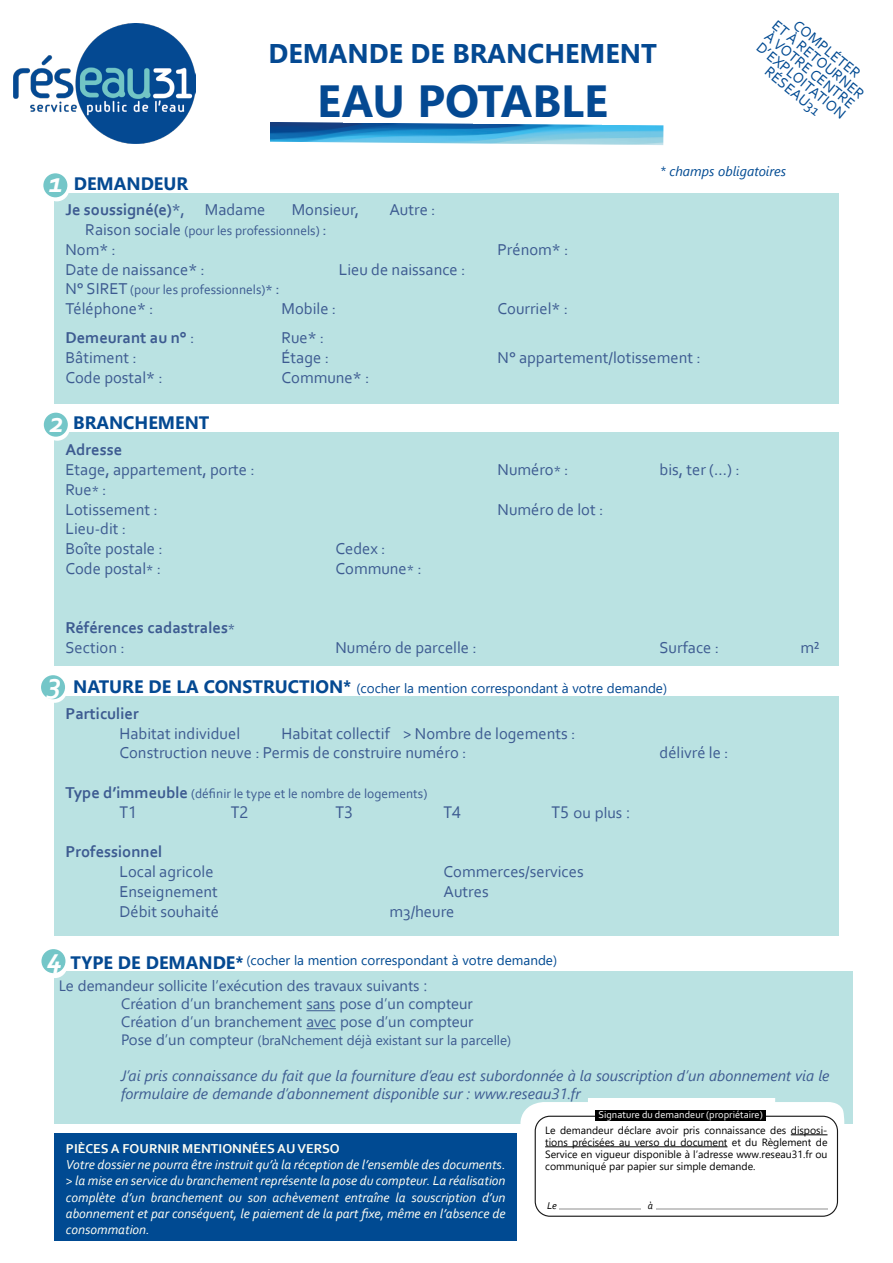
<style>
.page{position:relative;width:893px;height:1263px;background:#fff}
.page>*{position:absolute;margin:0;border:0;box-sizing:border-box;transform-origin:0 0}
.t1{font:700 45px "Segoe UI";color:#044992}
.t2{font:italic 700 29.25px "Corbel";color:#fff}
.t3{font:700 27px "Segoe UI";color:#044992}
.t4{font:700 18px "Segoe UI";color:#044992}
.t5{font:16.5px/19.8px "Corbel";color:#3d5b91}
.t6{font:700 16.5px/19.8px "Corbel";color:#3d5b91}
.t7{font:16.5px "Segoe UI";color:#3d5b91}
.t8{font:italic 15px/18px "Segoe UI";color:#3d5b91}
.t9{font:15px/18px "Segoe UI";color:#3d5b91}
.t10{font:15px/27px "Corbel";color:#004a92;text-align:center}
.t11{font:italic 13.5px/16.2px "Corbel";color:#fffef3;text-align:justify}
.t12{font:13.5px "Corbel";color:#3d5b91}
.t13{font:13.5px "Segoe UI";color:#044992}
.t14{font:13.5px "Segoe UI";color:#3d5b91}
.t15{font:13.5px "Segoe UI";color:#004a92}
.t16{font:700 13.5px "Corbel";color:#fffef3}
.t17{font:italic 13.5px "Segoe UI";color:#004a92}
.t18{font:10.5px/12px "Segoe UI";color:#000;text-align:justify}
.t19{font:10.35px "Corbel";color:#fff}
.t20{font:italic 10.35px "Corbel";color:#000}
.s1{font-weight:400}
.s2{font-size:16.5px}
.s3{font-size:13.5px}
.s4{font-weight:400;font-size:13.5px}
.s5{font-weight:700;font-size:18px}
.s6{font-weight:700;font-size:16.5px}
.s7{font-family:"Corbel";font-style:italic;font-size:29.25px;color:#fff}
.s8{font-size:15px}
</style>
<div class="page">
<div style="left:54px;top:1133px;width:463px;height:107px;background:#004a92"></div>
<div style="left:54px;top:194px;width:785px;height:210px;background:#bae2e2"></div>
<div style="left:54px;top:432px;width:785px;height:234px;background:#bae2e2"></div>
<div style="left:54px;top:696px;width:785px;height:239px;background:#bae2e2"></div>
<div style="left:55px;top:971px;width:798px;height:152px;background:#bae2e2"></div>
<div style="left:45px;top:416px;width:25px;height:25px;background:#fff;border-radius:50%"></div>
<div style="left:44px;top:413px;width:24px;height:24px;background:#74c6c8;border-radius:50%"></div>
<svg style="left:44px;top:177px;width:25px;height:24px"></svg>
<div style="left:43px;top:173px;width:24px;height:24px;background:#74c6c8;border-radius:50%"></div>
<svg style="left:306px;top:1010px;width:29px;height:1px"></svg>
<hr style="left:306px;top:1028px;width:30px;height:1px;background:#3d5b91">
<svg style="left:42px;top:678px;width:25px;height:25px"></svg>
<div style="left:41px;top:675px;width:24px;height:24px;background:#74c6c8;border-radius:50%"></div>
<svg style="left:43px;top:953px;width:24px;height:25px"></svg>
<div style="left:41px;top:949px;width:24px;height:24px;background:#74c6c8;border-radius:50%"></div>
<svg style="left:520px;top:1098px;width:327px;height:119px"></svg>
<hr style="left:656px;top:1208px;width:171px;height:2px;background:#c6c6c6">
<hr style="left:559px;top:1208px;width:82px;height:1px;background:#c6c6c6">
<div style="left:595px;top:1110px;width:171px;height:10px;background:#000"></div>
<hr style="left:791px;top:1134px;width:36px;height:1px;background:#000">
<hr style="left:545px;top:1146px;width:182px;height:1px;background:#000">
<img style="left:14px;top:23px;width:181px;height:120px">
<img style="left:270px;top:122px;width:393px;height:23px">
<h3 class="t3" style="left:268px;top:27px;width:390px">DEMANDE DE BRANCHEMENT</h3>
<h1 class="t1" style="left:317px;top:58px;width:293px">EAU POTABLE</h1>
<p class="t10" style="left:793px;top:3px;width:113px;rotate:40deg">COMPLÉTER<br>À VOTRE CENTRE</p>
<p class="t10" style="left:784px;top:12px;width:116px;rotate:40deg">ET À RETOURNER</p>
<p class="t10" style="left:764px;top:39px;width:112px;line-height:13.5px;rotate:40deg">D’EXPLOITATION<br>RÉSEAU31</p>
<p class="t17" style="left:660px;top:159px;width:127px">* champs obligatoires</p>
<p class="t4" style="left:74px;top:167px;width:116px">DEMANDEUR</p>
<p class="t6" style="left:65px;top:199px;width:201px">Je soussigné(e)<span class="s1">*, Madame</span></p>
<p class="t5" style="left:292px;top:199px;width:69px">Monsieur,</p>
<p class="t5" style="left:389px;top:199px;width:48px">Autre :</p>
<p class="t12" style="left:85px;top:222px;width:243px"><span class="s2">Raison sociale</span> (pour les professionnels) <span class="s2">:</span></p>
<p class="t5" style="left:65px;top:239px;width:52px">Nom* :</p>
<p class="t5" style="left:497px;top:239px;width:72px">Prénom* :</p>
<p class="t5" style="left:65px;top:259px;width:141px">Date de naissance* :</p>
<p class="t5" style="left:339px;top:259px;width:128px">Lieu de naissance :</p>
<p class="t12" style="left:65px;top:282px;width:216px"><span class="s2">N° SIRET</span> (pour les professionnels)* <span class="s2">:</span></p>
<p class="t5" style="left:65px;top:298px;width:90px">Téléphone* :</p>
<p class="t5" style="left:281px;top:298px;width:56px">Mobile :</p>
<p class="t5" style="left:497px;top:298px;width:72px">Courriel* :</p>
<p class="t6" style="left:65px;top:327px;width:130px">Demeurant au n° <span class="s1">:</span></p>
<p class="t5" style="left:281px;top:327px;width:44px">Rue* :</p>
<p class="t5" style="left:65px;top:347px;width:73px">Bâtiment :</p>
<p class="t5" style="left:281px;top:347px;width:49px">Étage :</p>
<p class="t5" style="left:497px;top:347px;width:205px">N° appartement/lotissement :</p>
<p class="t5" style="left:65px;top:367px;width:99px">Code postal* :</p>
<p class="t5" style="left:281px;top:367px;width:89px">Commune* :</p>
<h2 class="t2" style="left:49px;top:165px;width:16px">1</h2>
<h2 class="t2" style="left:49px;top:404px;width:16px">2</h2>
<p class="t4" style="left:73px;top:406px;width:138px">BRANCHEMENT</p>
<p class="t6" style="left:65px;top:439px;width:58px">Adresse</p>
<p class="t5" style="left:65px;top:459px;width:191px">Etage, appartement, porte :</p>
<p class="t5" style="left:497px;top:459px;width:73px">Numéro<span class="s3">*</span> :</p>
<p class="t5" style="left:659px;top:459px;width:82px">bis, ter (...) :</p>
<p class="t5" style="left:65px;top:479px;width:94px">Rue<span class="s3">*</span> :<br>Lotissement :</p>
<p class="t5" style="left:497px;top:499px;width:107px">Numéro de lot :</p>
<p class="t5" style="left:65px;top:518px;width:99px">Lieu-dit :<br>Boîte postale :</p>
<p class="t5" style="left:335px;top:538px;width:52px">Cedex :</p>
<p class="t5" style="left:65px;top:558px;width:97px">Code postal<span class="s3">*</span> :</p>
<p class="t5" style="left:335px;top:558px;width:88px">Commune<span class="s3">*</span> :</p>
<p class="t6" style="left:65px;top:617px;width:171px">Références cadastrales<span class="s4">*<br></span><span class="s1">Section :</span></p>
<p class="t5" style="left:335px;top:637px;width:143px">Numéro de parcelle :</p>
<p class="t5" style="left:659px;top:637px;width:61px">Surface :</p>
<p class="t5" style="left:800px;top:637px;width:20px">m²</p>
<h2 class="t2" style="left:48px;top:665px;width:15px">3</h2>
<p class="t13" style="left:73px;top:675px;width:595px"><span class="s5">NATURE DE LA CONSTRUCTION*</span> (cocher la mention correspondant à votre demande)</p>
<p class="t6" style="left:65px;top:703px;width:75px">Particulier</p>
<p class="t5" style="left:119px;top:723px;width:122px">Habitat individuel</p>
<p class="t5" style="left:119px;top:723px;width:457px;text-indent:162px">Habitat collectif &gt; Nombre de logements :<br>Construction neuve : Permis de construire numéro :</p>
<p class="t12" style="left:65px;top:785px;width:363px"><span class="s6">Type d’immeuble</span> (définir le type et le nombre de logements)</p>
<p class="t7" style="left:119px;top:796px;width:19px">T1</p>
<p class="t7" style="left:231px;top:796px;width:19px">T2</p>
<p class="t7" style="left:335px;top:796px;width:19px">T3</p>
<p class="t7" style="left:443px;top:796px;width:19px">T4</p>
<p class="t9" style="left:551px;top:802px;width:80px"><span class="s2">T5</span> ou plus :</p>
<p class="t6" style="left:65px;top:841px;width:98px">Professionnel</p>
<p class="t5" style="left:119px;top:861px;width:96px">Local agricole</p>
<p class="t5" style="left:443px;top:861px;width:142px">Commerces/services</p>
<p class="t5" style="left:119px;top:881px;width:100px">Enseignement</p>
<p class="t5" style="left:443px;top:881px;width:47px">Autres</p>
<p class="t5" style="left:119px;top:901px;width:101px">Débit souhaité</p>
<p class="t5" style="left:389px;top:901px;width:66px">m3/heure</p>
<p class="t4" style="left:47px;top:945px;width:199px"><span class="s7">4</span> TYPE DE DEMANDE*</p>
<p class="t15" style="left:246px;top:947px;width:312px">(cocher la mention correspondant à votre demande)</p>
<p class="t5" style="left:659px;top:742px;width:71px">délivré le :</p>
<p class="t9" style="left:121px;top:976px;width:354px;text-indent:-62px">Le demandeur sollicite l’exécution des travaux suivants :<br>Création d’un branchement sans pose d’un compteur<br>Création d’un branchement avec pose d’un compteur</p>
<p class="t14" style="left:121px;top:1028px;width:392px"><span class="s8">Pose d’un compteur</span> (braNchement déjà existant sur la parcelle)</p>
<p class="t8" style="left:121px;top:1065px;width:710px">J’ai pris connaissance du fait que la fourniture d’eau est subordonnée à la souscription d’un abonnement via le formulaire de demande d’abonnement disponible sur : www.reseau31.fr</p>
<p class="t16" style="left:66px;top:1140px;width:275px">PIÈCES A FOURNIR MENTIONNÉES AU VERSO</p>
<p class="t11" style="left:66px;top:1156px;width:441px">Votre dossier ne pourra être instruit qu’à la réception de l’ensemble des documents. &gt; la mise en service du branchement représente la pose du compteur. La réalisation complète d’un branchement ou son achèvement entraîne la souscription d’un abonnement et par conséquent, le paiement de la part fixe, même en l’absence de consommation.</p>
<p class="t19" style="left:598px;top:1108px;width:166px">Signature du demandeur (propriétaire)</p>
<p class="t18" style="left:545px;top:1123px;width:284px">Le demandeur déclare avoir pris connaissance des disposi&shy;tions précisées au verso du document et du Règlement de Service en vigueur disponible à l’adresse www.reseau31.fr ou communiqué par papier sur simple demande.</p>
<p class="t20" style="left:547px;top:1199px;width:11px">Le</p>
<p class="t20" style="left:648px;top:1199px;width:7px">à</p>
</div>
